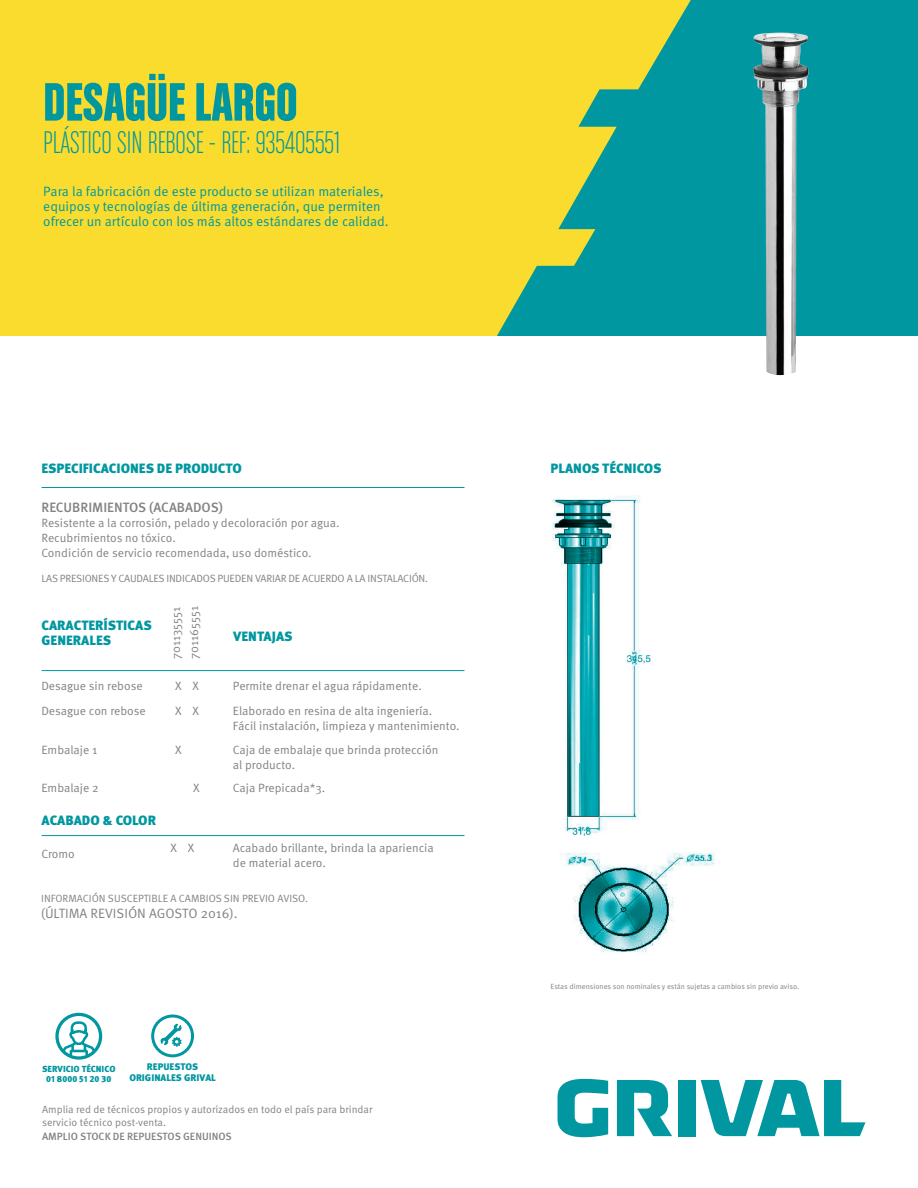
<style>
.page{position:relative;width:918px;height:1188px;background:#fff}
.page>*{position:absolute;margin:0;border:0;box-sizing:border-box;transform-origin:0 0}
.t1{font:57.45px "Chalet Comprime Hong Kong Sixty";color:#0097a0}
.t2{font:33.45px "Chalet Comprime Milan Eighty";color:#0097a0}
.t3{font:13.5px/15px "Meta Pro";color:#0097a0}
.t4{font:900 13.5px/15px "Meta Pro";color:#0097a0}
.t5{font:13.5px "Meta Pro";color:#808285}
.t6{font:500 13.5px "Meta Pro";color:#808285}
.t7{font:12px/15px "Meta Pro";color:#808285}
.t8{font:10.5px/13.5px "Meta Pro";letter-spacing:-.005em;color:#808285}
.t9{font:500 10.5px "Meta Pro";color:#808285}
.t10{font:900 9.6px/10.2px "Meta Pro";color:#0097a0;text-align:center}
.t11{font:900 8.85px/10.1px "Meta Pro";color:#0097a0;text-align:center}
.t12{font:7.5px "Meta Pro";color:#808285}
</style>
<div class="page">
<div style="left:0;top:0;width:918px;height:336px;background:#f9dc2d"></div>
<svg style="left:497px;top:0;width:421px;height:336px;fill:#0097a0"></svg>
<svg style="left:55px;top:1013px;width:47px;height:47px"></svg>
<svg style="left:617px;top:1080px;width:55px;height:56px"></svg>
<div style="left:678px;top:1080px;width:17px;height:56px;background:#0097a0"></div>
<svg style="left:558px;top:1079px;width:50px;height:58px"></svg>
<svg style="left:701px;top:1080px;width:164px;height:56px"></svg>
<svg style="left:151px;top:1015px;width:43px;height:42px"></svg>
<hr style="left:42px;top:670px;width:423px;height:1px;background:#0097a0">
<hr style="left:42px;top:835px;width:423px;height:1px;background:#0097a0">
<hr style="left:42px;top:487px;width:423px;height:1px;background:#0097a0">
<img style="left:750px;top:30px;width:61px;height:346px">
<img style="left:552px;top:496px;width:162px;height:457px">
<h1 class="t1" style="left:43px;top:68px;width:256px">DESAGÜE LARGO</h1>
<h2 class="t2" style="left:43px;top:124px;width:298px">PLÁSTICO SIN REBOSE - REF: 935405551</h2>
<p class="t3" style="left:43px;top:184px;width:347px">Para la fabricación de este producto se utilizan materiales, equipos y tecnologías de última generación, que permiten ofrecer un artículo con los más altos estándares de calidad.</p>
<p class="t4" style="left:41px;top:461px;width:202px">ESPECIFICACIONES DE PRODUCTO</p>
<p class="t6" style="left:41px;top:499px;width:183px">RECUBRIMIENTOS (ACABADOS)</p>
<p class="t7" style="left:41px;top:516px;width:300px">Resistente a la corrosión, pelado y decoloración por agua.<br>Recubrimientos no tóxico.<br>Condición de servicio recomendada, uso doméstico.</p>
<p class="t8" style="left:41px;top:572px;width:388px">LAS PRESIONES Y CAUDALES INDICADOS PUEDEN VARIAR DE ACUERDO A LA INSTALACIÓN.</p>
<p class="t4" style="left:41px;top:618px;width:112px">CARACTERÍSTICAS<br>GENERALES</p>
<p class="t7" style="left:167px;top:659px;width:55px;line-height:18.3px;rotate:-90deg">701135551<br>701165551</p>
<p class="t4" style="left:233px;top:630px;width:61px">VENTAJAS</p>
<p class="t7" style="left:41px;top:679px;width:103px">Desague sin rebose</p>
<p class="t7" style="left:175px;top:679px;width:25px">X X</p>
<p class="t7" style="left:233px;top:679px;width:190px">Permite drenar el agua rápidamente.</p>
<p class="t7" style="left:41px;top:704px;width:106px">Desague con rebose</p>
<p class="t7" style="left:175px;top:704px;width:25px">X X</p>
<p class="t7" style="left:233px;top:704px;width:228px">Elaborado en resina de alta ingeniería.<br>Fácil instalación, limpieza y mantenimiento.</p>
<p class="t7" style="left:41px;top:743px;width:57px">Embalaje 1</p>
<p class="t7" style="left:233px;top:743px;width:207px">Caja de embalaje que brinda protección al producto.</p>
<p class="t7" style="left:41px;top:780px;width:59px">Embalaje 2</p>
<p class="t7" style="left:193px;top:780px;width:8px">X</p>
<p class="t7" style="left:175px;top:743px;width:8px">X</p>
<p class="t7" style="left:233px;top:780px;width:94px">Caja Prepicada*3.</p>
<p class="t4" style="left:42px;top:814px;width:116px">ACABADO &amp; COLOR</p>
<p class="t7" style="left:41px;top:847px;width:35px">Cromo</p>
<p class="t7" style="left:171px;top:841px;width:25px">X X</p>
<p class="t7" style="left:233px;top:841px;width:202px">Acabado brillante, brinda la apariencia de material acero.</p>
<p class="t8" style="left:41px;top:892px;width:268px">INFORMACIÓN SUSCEPTIBLE A CAMBIOS SIN PREVIO AVISO.</p>
<p class="t5" style="left:41px;top:905px;width:199px">(ÚLTIMA REVISIÓN AGOSTO 2016).</p>
<p class="t11" style="left:42px;top:1064px;width:75px">SERVICIO TÉCNICO<br>01 8000 51 20 30</p>
<p class="t8" style="left:42px;top:1103px;width:332px">Amplia red de técnicos propios y autorizados en todo el país para brindar servicio técnico post-venta.</p>
<p class="t9" style="left:42px;top:1130px;width:191px">AMPLIO STOCK DE REPUESTOS GENUINOS</p>
<p class="t10" style="left:129px;top:1062px;width:88px">REPUESTOS<br>ORIGINALES GRIVAL</p>
<p class="t4" style="left:551px;top:461px;width:113px">PLANOS TÉCNICOS</p>
<p class="t12" style="left:551px;top:981px;width:250px">Estas dimensiones son nominales y están sujetas a cambios sin previo aviso.</p>
</div>
